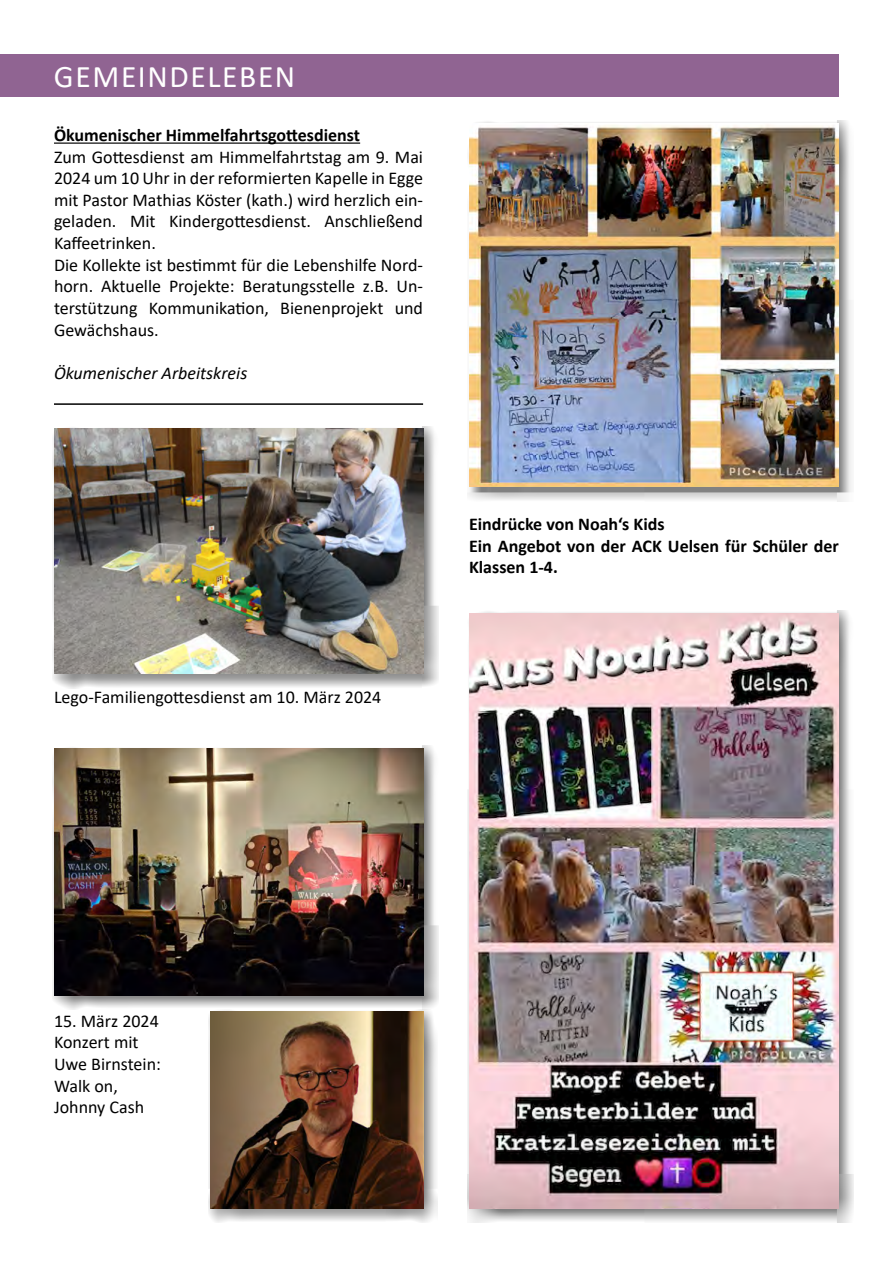
<style>
.page{position:relative;width:893px;height:1263px;background:#fff}
.page>*{position:absolute;margin:0;border:0;box-sizing:border-box;transform-origin:0 0}
.t1{font:31.5px "Calibri";letter-spacing:.05em;color:#fff}
.t2{font:18px/21.6px "Calibri";color:#000}
.t3{font:700 18px/21.6px "Calibri";color:#000}
.t4{font:italic 18px "Calibri";color:#000}
</style>
<div class="page">
<hr style="left:54px;top:143px;width:306px;height:1px;background:#000">
<div style="left:0;top:54px;width:839px;height:43px;background:#906492"></div>
<hr style="left:54px;top:403px;width:369px;height:2px;background:#000">
<div style="left:467px;top:121px;width:387px;height:381px;background:#000;opacity:.5"></div>
<img style="left:470px;top:123px;width:369px;height:364px">
<div style="left:467px;top:610px;width:387px;height:613px;background:#000;opacity:.5"></div>
<img style="left:470px;top:613px;width:369px;height:596px">
<div style="left:52px;top:426px;width:386px;height:262px;background:#000;opacity:.5"></div>
<img style="left:54px;top:428px;width:369px;height:246px">
<div style="left:52px;top:746px;width:386px;height:264px;background:#000;opacity:.5"></div>
<img style="left:54px;top:748px;width:369px;height:247px">
<div style="left:208px;top:1009px;width:229px;height:214px;background:#000;opacity:.5"></div>
<img style="left:210px;top:1012px;width:213px;height:196px">
<h1 class="t1" style="left:54px;top:55px;width:243px">GEMEINDELEBEN</h1>
<p class="t3" style="left:54px;top:124px;width:308px">Ökumenischer Himmelfahrtsgottesdienst</p>
<p class="t2" style="left:54px;top:145px;width:371px">Zum Gottesdienst am Himmelfahrtstag am 9. Mai 2024 um 10 Uhr in der reformierten Kapelle in Egge mit Pastor Mathias Köster (kath.) wird herzlich ein&shy;geladen. Mit Kindergottesdienst. Anschließend Kaffeetrinken.<br>Die Kollekte ist bestimmt für die Lebenshilfe Nord&shy;horn. Aktuelle Projekte: Beratungsstelle z.B. Un&shy;terstützung Kommunikation, Bienenprojekt und Gewächshaus.</p>
<p class="t4" style="left:54px;top:360px;width:195px">Ökumenischer Arbeitskreis</p>
<p class="t2" style="left:54px;top:685px;width:329px">Lego-Familiengottesdienst am 10. März 2024</p>
<p class="t3" style="left:469px;top:513px;width:371px">Eindrücke von Noah‘s Kids<br>Ein Angebot von der ACK Uelsen für Schüler der<br>Klassen 1-4.</p>
<p class="t2" style="left:54px;top:1009px;width:108px">15. März 2024<br>Konzert mit<br>Uwe Birnstein:<br>Walk on,<br>Johnny Cash</p>
</div>
